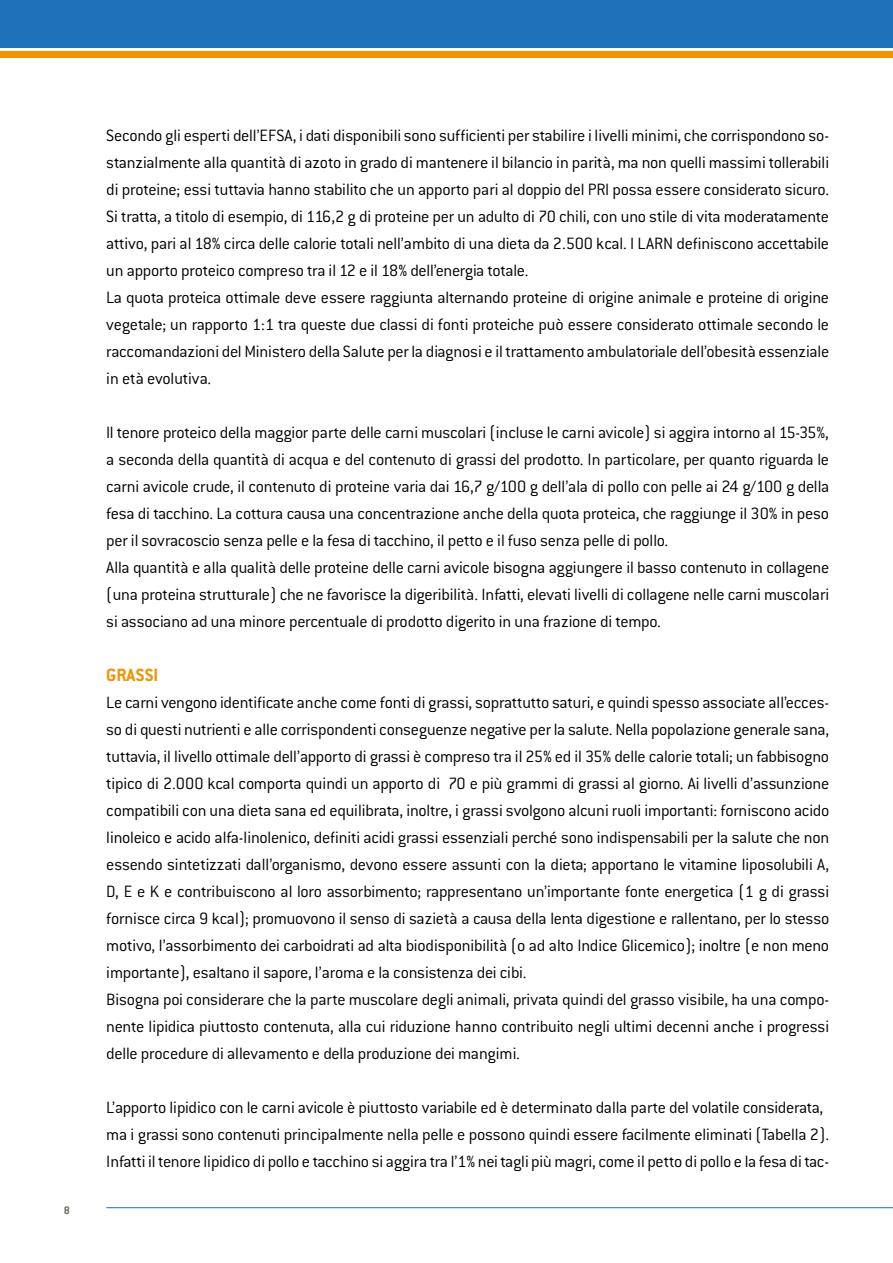
<style>
.page{position:relative;width:893px;height:1263px;background:#fff}
.page>*{position:absolute;margin:0;border:0;box-sizing:border-box;transform-origin:0 0}
.t1{font:700 19.5px "Conduit ITC";color:#f39200}
.t2{font:300 18px/27px "Conduit ITC";letter-spacing:-.015em;color:#000}
.t3{font:700 12px "Conduit ITC";color:#6f6d60}
</style>
<div class="page">
<hr style="left:106px;top:1207px;width:787px;height:1px;background:#1d71b8">
<div style="left:0;top:0;width:893px;height:47px;background:#1d71b8"></div>
<div style="left:0;top:51px;width:893px;height:6px;background:#f39200"></div>
<p class="t3" style="left:64px;top:1203px;width:8px">8</p>
<p class="t2" style="left:106px;top:122px;width:724px">Secondo gli esperti dell’EFSA, i dati disponibili sono sufficienti per stabilire i livelli minimi, che corrispondono so&shy;stanzialmente alla quantità di azoto in grado di mantenere il bilancio in parità, ma non quelli massimi tollerabili di proteine; essi tuttavia hanno stabilito che un apporto pari al doppio del PRI possa essere considerato sicuro.<br>Si tratta, a titolo di esempio, di 116,2 g di proteine per un adulto di 70 chili, con uno stile di vita moderatamente attivo, pari al 18% circa delle calorie totali nell’ambito di una dieta da 2.500 kcal. I LARN definiscono accettabile un apporto proteico compreso tra il 12 e il 18% dell’energia totale.<br>La quota proteica ottimale deve essere raggiunta alternando proteine di origine animale e proteine di origine vegetale; un rapporto 1:1 tra queste due classi di fonti proteiche può essere considerato ottimale secondo le raccomandazioni del Ministero della Salute per la diagnosi e il trattamento ambulatoriale dell’obesità essenziale in età evolutiva.</p>
<p class="t2" style="left:106px;top:419px;width:724px">Il tenore proteico della maggior parte delle carni muscolari (incluse le carni avicole) si aggira intorno al 15-35%, a seconda della quantità di acqua e del contenuto di grassi del prodotto. In particolare, per quanto riguarda le carni avicole crude, il contenuto di proteine varia dai 16,7 g/100 g dell’ala di pollo con pelle ai 24 g/100 g della fesa di tacchino. La cottura causa una concentrazione anche della quota proteica, che raggiunge il 30% in peso per il sovracoscio senza pelle e la fesa di tacchino, il petto e il fuso senza pelle di pollo.<br>Alla quantità e alla qualità delle proteine delle carni avicole bisogna aggiungere il basso contenuto in collagene (una proteina strutturale) che ne favorisce la digeribilità. Infatti, elevati livelli di collagene nelle carni muscolari si associano ad una minore percentuale di prodotto digerito in una frazione di tempo.</p>
<p class="t1" style="left:106px;top:664px;width:54px">GRASSI</p>
<p class="t2" style="left:106px;top:689px;width:724px">Le carni vengono identificate anche come fonti di grassi, soprattutto saturi, e quindi spesso associate all’ecces&shy;so di questi nutrienti e alle corrispondenti conseguenze negative per la salute. Nella popolazione generale sana, tuttavia, il livello ottimale dell’apporto di grassi è compreso tra il 25% ed il 35% delle calorie totali; un fabbisogno tipico di 2.000 kcal comporta quindi un apporto di 70 e più grammi di grassi al giorno. Ai livelli d’assunzione compatibili con una dieta sana ed equilibrata, inoltre, i grassi svolgono alcuni ruoli importanti: forniscono acido linoleico e acido alfa-linolenico, definiti acidi grassi essenziali perché sono indispensabili per la salute che non essendo sintetizzati dall’organismo, devono essere assunti con la dieta; apportano le vitamine liposolubili A, D, E e K e contribuiscono al loro assorbimento; rappresentano un’importante fonte energetica (1 g di grassi fornisce circa 9 kcal); promuovono il senso di sazietà a causa della lenta digestione e rallentano, per lo stesso motivo, l’assorbimento dei carboidrati ad alta biodisponibilità (o ad alto Indice Glicemico); inoltre (e non meno importante), esaltano il sapore, l’aroma e la consistenza dei cibi.<br>Bisogna poi considerare che la parte muscolare degli animali, privata quindi del grasso visibile, ha una compo&shy;nente lipidica piuttosto contenuta, alla cui riduzione hanno contribuito negli ultimi decenni anche i progressi delle procedure di allevamento e della produzione dei mangimi.</p>
<p class="t2" style="left:106px;top:1094px;width:724px">L’apporto lipidico con le carni avicole è piuttosto variabile ed è determinato dalla parte del volatile considerata, ma i grassi sono contenuti principalmente nella pelle e possono quindi essere facilmente eliminati (Tabella 2).<br>Infatti il tenore lipidico di pollo e tacchino si aggira tra l’1% nei tagli più magri, come il petto di pollo e la fesa di tac-</p>
</div>
